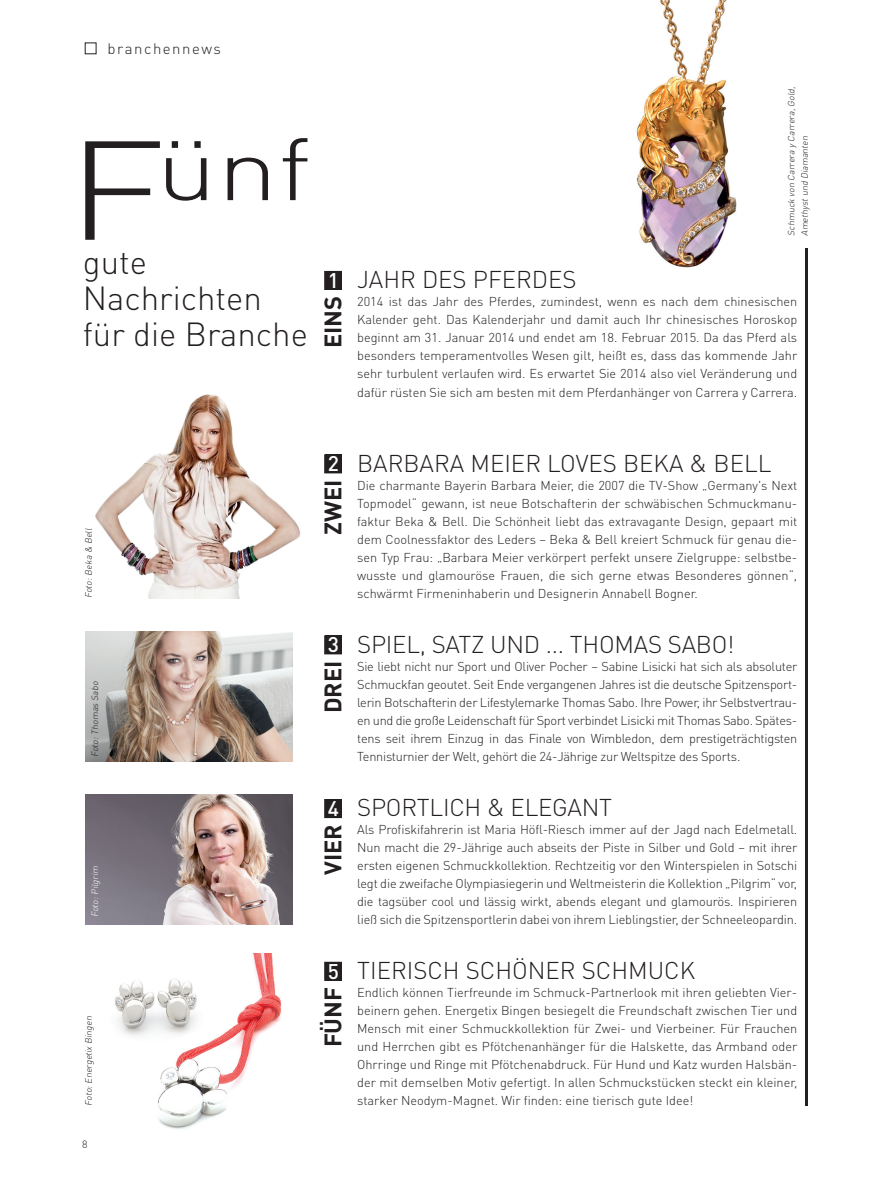
<style>
.page{position:relative;width:893px;height:1191px;background:#fff}
.page>*{position:absolute;margin:0;border:0;box-sizing:border-box;transform-origin:0 0}
.t1{font:300 87px "DIN Pro";color:#231f20;scale:1.25 1}
.t2{font:300 33px/36px "DIN Pro";color:#231f20}
.t3{font:300 24px "DIN Pro";color:#231f20}
.t4{font:700 23.55px "DIN Pro";color:#231f20}
.t5{font:500 21px "DIN Pro";color:#fff}
.t6{font:300 15px "DIN Pro";letter-spacing:.1em;color:#231f20}
.t7{font:300 12.75px/18px "DIN Pro";color:#231f20;text-align:justify}
.t8{font:300 10.5px "DIN Pro";color:#231f20}
.t9{font:italic 300 9px/13.5px "DIN Pro";color:#231f20}
.t10{font:italic 300 9px "DIN Pro";color:#fff}
.s1{font-size:138.15px}
</style>
<div class="page">
<img style="left:115px;top:953px;width:167px;height:176px">
<img style="left:636px;top:0;width:101px;height:268px">
<img style="left:95px;top:394px;width:206px;height:204px">
<img style="left:85px;top:632px;width:208px;height:129px">
<img style="left:85px;top:795px;width:208px;height:129px">
<div style="left:325px;top:271px;width:16px;height:18px;background:#231f20"></div>
<div style="left:325px;top:271px;width:17px;height:18px;border:1px solid #231f20"></div>
<div style="left:325px;top:455px;width:16px;height:18px;background:#231f20"></div>
<div style="left:325px;top:455px;width:17px;height:18px;border:1px solid #231f20"></div>
<div style="left:325px;top:636px;width:16px;height:18px;background:#231f20"></div>
<div style="left:325px;top:635px;width:17px;height:19px;border:1px solid #231f20"></div>
<div style="left:325px;top:799px;width:16px;height:18px;background:#231f20"></div>
<div style="left:325px;top:799px;width:17px;height:18px;border:1px solid #231f20"></div>
<div style="left:325px;top:962px;width:16px;height:18px;background:#231f20"></div>
<div style="left:325px;top:962px;width:17px;height:18px;border:1px solid #231f20"></div>
<hr style="left:805px;top:248px;width:3px;height:858px;background:#231f20">
<p class="t6" style="left:108px;top:39px;width:115px">branchennews</p>
<h1 class="t1" style="left:66px;top:115px;width:197px"><span class="s1">F</span>ünf</h1>
<h2 class="t2" style="left:83px;top:244px;width:226px">gute<br>Nachrichten für die Branche</h2>
<h3 class="t5" style="left:328px;top:266px;width:13px">1</h3>
<h3 class="t4" style="left:317px;top:348px;width:54px;rotate:-90deg">EINS</h3>
<p class="t9" style="left:784px;top:236px;width:153px;rotate:-90deg">Schmuck von Carrera y Carrera,Gold,<br>Amethystund Diamanten</p>
<h3 class="t3" style="left:357px;top:265px;width:221px">Jahr d es Pferd es</h3>
<p class="t7" style="left:357px;top:293px;width:442px">2014 ist das Jahr des Pferdes, zumindest, wenn es nach dem chinesischen Kalender geht. Das Kalenderjahr und damit auch I hr chinesisches Horoskop beginnt am 31. Januar 2014 und endet am 18. Februar 2015. Da das Pferd als besonders temperamentvolles Wesen gilt, heißt es, dass das kommende Jahr sehr turbulent verlaufen wird. Es erwartet Sie 2014 also viel Veränderung und dafür rüsten Sie sich am besten mit dem Pferdanhänger von Carrera y Carrera.</p>
<p class="t9" style="left:82px;top:598px;width:73px;rotate:-90deg">Foto:Beka &amp; Bell</p>
<p class="t9" style="left:88px;top:757px;width:79px;rotate:-90deg">Foto:Thomas Sabo</p>
<p class="t10" style="left:89px;top:917px;width:55px;rotate:-90deg">Foto:Pilg rim</p>
<p class="t9" style="left:82px;top:1106px;width:93px;rotate:-90deg">Foto:Energ etix Bing en</p>
<p class="t8" style="left:82px;top:1137px;width:7px">8</p>
<h3 class="t5" style="left:328px;top:450px;width:13px">2</h3>
<h3 class="t4" style="left:317px;top:535px;width:53px;rotate:-90deg">zwei</h3>
<h3 class="t5" style="left:328px;top:631px;width:13px">3</h3>
<h3 class="t4" style="left:317px;top:713px;width:50px;rotate:-90deg">drei</h3>
<h3 class="t5" style="left:328px;top:794px;width:13px">4</h3>
<h3 class="t4" style="left:317px;top:875px;width:52px;rotate:-90deg">vier</h3>
<h3 class="t5" style="left:328px;top:957px;width:13px">5</h3>
<h3 class="t4" style="left:317px;top:1047px;width:62px;rotate:-90deg">fünf</h3>
<h3 class="t3" style="left:357px;top:448px;width:416px">Barbara Meier loves b eka &amp; Bell</h3>
<p class="t7" style="left:357px;top:476px;width:442px">Die charmante Bayerin Barbara Meier, die 2007 die TV-Show „Germany's Next Topmodel“ gewann, ist neue Botschafterin der schwäbischen Schmuckmanu&shy;faktur Beka &amp; Bell. Die Schönheit liebt das extravagante Design, gepaart mit dem Coolnessfaktor des Leders – Beka &amp; Bell kreiert Schmuck für genau die&shy;sen Typ Frau: „Barbara Meier verkörpert perfekt unsere Zielgruppe: selbstbe&shy;wusste und glamouröse Frauen, die sich gerne etwas Besonderes gönnen“, schwärmt Firmeninhaberin und Designerin Annabell Bogner.</p>
<h3 class="t3" style="left:357px;top:629px;width:379px">SPiel, Satz und ... thomas Sabo!</h3>
<p class="t7" style="left:357px;top:657px;width:442px">Sie liebt nicht nur Sport und Oliver Pocher – Sabine Lisicki hat sich als absoluter Schmuckfan geoutet. Seit Ende vergangenen Jahres ist die deutsche Spitzensport&shy;lerin Botschafterin der Lifestylemarke Thomas Sabo. I hre Power, ihr Selbstvertrau&shy;en und die große Leidenschaft für Sport verbindet Lisicki mit Thomas Sabo. Spätes&shy;tens seit ihrem Einzug in das Finale von Wimbledon, dem prestigeträchtigsten Tennisturnier der Welt, gehört die 24-Jährige zur Weltspitze des Sports.</p>
<h3 class="t3" style="left:357px;top:792px;width:239px">Sportlic h &amp; Elegant</h3>
<p class="t7" style="left:357px;top:820px;width:442px">Als Profiskifahrerin ist Maria H öfl-Riesch immer auf der Jagd nach Edelmetall.<br>Nun macht die 29-Jährige auch abseits der Piste in Silber und Gold – mit ihrer ersten eigenen Schmuckkollektion. Rechtzeitig vor den Winterspielen in Sotschi legt die zweifache Olympiasiegerin und Weltmeisterin die Kollektion „Pilgrim“ vor, die tagsüber cool und lässig wirkt, abends elegant und glamourös. I nspirieren ließ sich die Spitzensportlerin dabei von ihrem Lieblingstier, der Schneeleopardin.</p>
<h3 class="t3" style="left:357px;top:955px;width:339px">Tierisch schön er Schmuck</h3>
<p class="t7" style="left:357px;top:983px;width:442px">Endlich können Tierfreunde im Schmuck-Partnerlook mit ihren geliebten Vier&shy;beinern gehen. Energetix Bingen besiegelt die Freundschaft zwischen Tier und Mensch mit einer Schmuckkollektion für Zwei- und Vierbeiner. Für Frauchen und Herrchen gibt es Pfötchenanhänger für die Halskette, das Armband oder Ohrringe und Ringe mit Pfötchenabdruck. Für H und und Katz wurden Halsbän&shy;der mit demselben Motiv gefertigt. I n allen Schmuckstücken steckt ein kleiner, starker Neodym-Magnet. Wir finden: eine tierisch gute Idee!</p>
</div>
